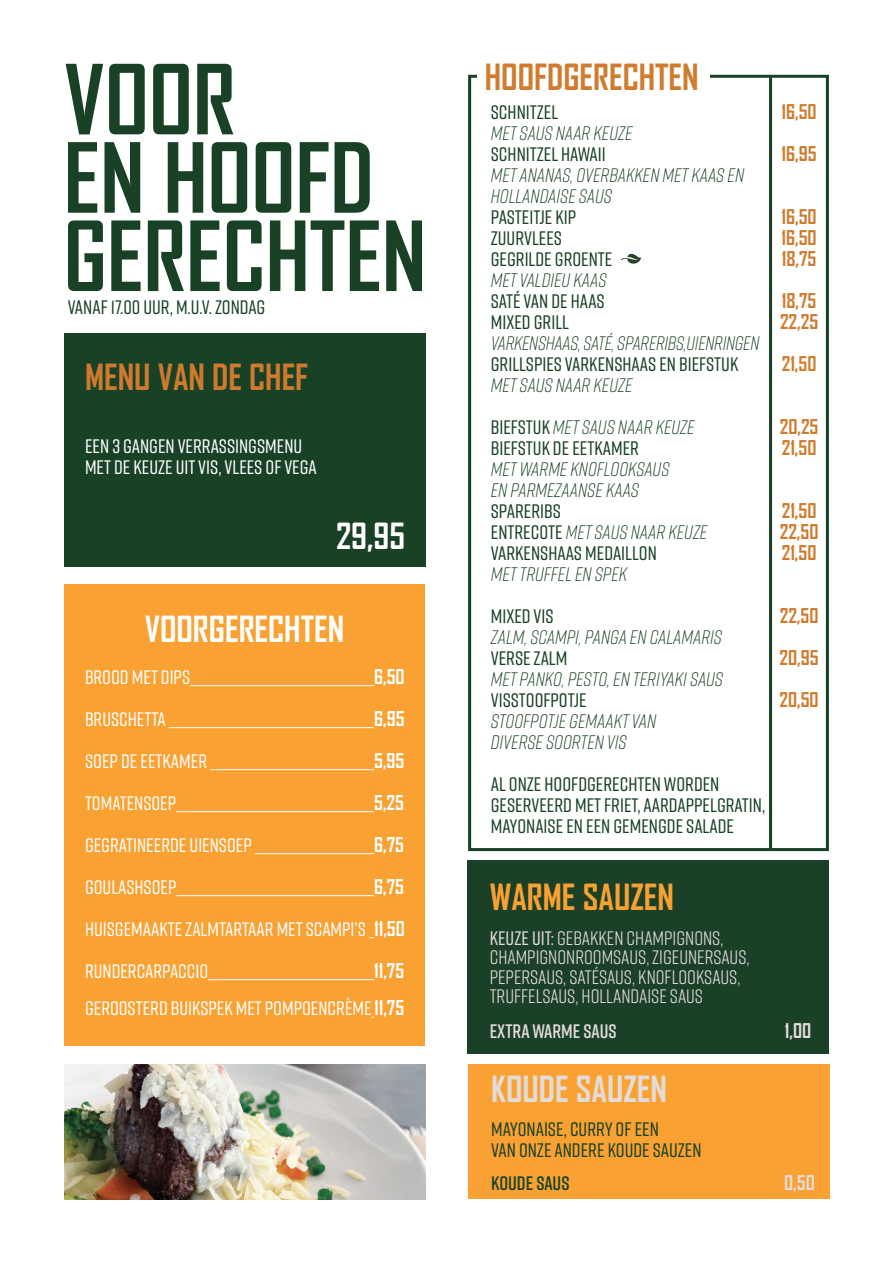
<style>
.page{position:relative;width:893px;height:1263px;background:#fff}
.page>*{position:absolute;margin:0;border:0;box-sizing:border-box;transform-origin:0 0}
.t1{font:700 92.4px "Agency FB";color:#184126}
.t2{font:700 34.5px "Agency FB";color:#fff}
.t3{font:700 34.5px "Agency FB";color:#d07b2d}
.t4{font:700 34.5px "Agency FB";color:#cf7a2e}
.t5{font:700 34.5px "Agency FB";color:#f9a132}
.t6{font:700 34.5px "Agency FB";color:#e2ddda}
.t7{font:500 19.5px "Rift";color:#184126}
.t8{font:italic 300 19.5px/42px "Rift";color:#184126}
.t9{font:500 19.5px "Rift";color:#fff}
.t10{font:19.5px/19.5px "Rift";color:#e2ddda}
.t11{font:700 19.5px "Agency FB";color:#d07b2d}
.t12{font:700 19.5px "Agency FB";color:#fff}
.t13{font:600 19.5px "Rift";color:#e2ddda}
.t14{font:600 19.5px "Rift";color:#184126}
.t15{font:700 19.5px "Agency FB";color:#e2ddda}
.s1{font-family:"Agency FB";font-weight:700}
.s2{color:#d17c2e}
.s3{font-weight:500;font-style:normal}
.s4{font-weight:500}
</style>
<div class="page">
<div style="left:65px;top:585px;width:360px;height:461px;background:#f9a132"></div>
<div style="left:468px;top:75px;width:361px;height:776px;border:3px solid #184126"></div>
<hr style="left:769px;top:77px;width:3px;height:773px;background:#184126">
<div style="left:478px;top:63px;width:232px;height:28px;background:#fff"></div>
<hr style="left:190px;top:685px;width:184px;height:1px;background:#fff">
<hr style="left:169px;top:727px;width:205px;height:1px;background:#fff">
<hr style="left:210px;top:769px;width:164px;height:1px;background:#fff">
<hr style="left:176px;top:811px;width:198px;height:1px;background:#fff">
<hr style="left:255px;top:853px;width:119px;height:1px;background:#fff">
<hr style="left:176px;top:895px;width:198px;height:1px;background:#fff">
<hr style="left:208px;top:979px;width:166px;height:1px;background:#fff">
<div style="left:64px;top:333px;width:361px;height:234px;background:#184126"></div>
<img style="left:65px;top:1064px;width:360px;height:135px">
<div style="left:467px;top:860px;width:362px;height:193px;background:#1b4028"></div>
<div style="left:468px;top:1064px;width:361px;height:135px;background:#f9a132"></div>
<svg style="left:621px;top:254px;width:20px;height:10px"></svg>
<p class="t1" style="left:64px;top:42px;width:173px">VOOR</p>
<p class="t1" style="left:64px;top:121px;width:311px">EN HOOFD</p>
<p class="t1" style="left:64px;top:199px;width:364px">GERECHTEN</p>
<p class="t7" style="left:68px;top:294px;width:199px">VANAF 17.00 UUR, M.U.V. ZONDAG</p>
<p class="t4" style="left:85px;top:355px;width:225px">MENU VAN DE CHEF</p>
<p class="t9" style="left:85px;top:432px;width:219px">EEN 3 GANGEN VERRASSINGSMENU</p>
<p class="t9" style="left:85px;top:453px;width:233px">MET DE KEUZE UIT VIS, VLEES OF VEGA</p>
<p class="t2" style="left:336px;top:514px;width:71px">29,95</p>
<p class="t2" style="left:145px;top:607px;width:201px">VOORGERECHTEN</p>
<p class="t9" style="left:85px;top:663px;width:107px">BROOD MET DIPS</p>
<p class="t12" style="left:374px;top:664px;width:32px">6,50</p>
<p class="t9" style="left:85px;top:705px;width:82px">BRUSCHETTA</p>
<p class="t12" style="left:374px;top:706px;width:32px">6,95</p>
<p class="t9" style="left:85px;top:747px;width:124px">SOEP DE EETKAMER</p>
<p class="t12" style="left:374px;top:748px;width:32px">5,95</p>
<p class="t9" style="left:85px;top:789px;width:93px">TOMATENSOEP</p>
<p class="t12" style="left:374px;top:790px;width:31px">5,25</p>
<p class="t9" style="left:85px;top:831px;width:168px">GEGRATINEERDE UIENSOEP</p>
<p class="t12" style="left:374px;top:832px;width:31px">6,75</p>
<p class="t9" style="left:85px;top:873px;width:93px">GOULASHSOEP</p>
<p class="t12" style="left:374px;top:874px;width:31px">6,75</p>
<p class="t9" style="left:85px;top:915px;width:321px">HUISGEMAAKTE ZALMTARTAAR MET SCAMPI’S <span class="s1">11,50</span></p>
<p class="t9" style="left:85px;top:957px;width:125px">RUNDERCARPACCIO</p>
<p class="t12" style="left:374px;top:958px;width:32px">11,75</p>
<p class="t9" style="left:85px;top:995px;width:321px">GEROOSTERD BUIKSPEK MET POMPOENCRÈME<span class="s1">11,75</span></p>
<p class="t3" style="left:485px;top:55px;width:215px">HOOFDGERECHTEN</p>
<p class="t7" style="left:491px;top:99px;width:69px">SCHNITZEL</p>
<p class="t11" style="left:781px;top:100px;width:37px">16,50</p>
<p class="t8" style="left:491px;top:112px;width:143px">MET SAUS NAAR KEUZE</p>
<p class="t7" style="left:491px;top:141px;width:116px">SCHNITZEL HAWAII</p>
<p class="t11" style="left:782px;top:142px;width:37px">16,95</p>
<p class="t8" style="left:491px;top:154px;width:255px">MET ANANAS, OVERBAKKEN MET KAAS EN</p>
<p class="t8" style="left:491px;top:175px;width:123px">HOLLANDAISE SAUS</p>
<p class="t7" style="left:491px;top:204px;width:87px">PASTEITJE KIP</p>
<p class="t11" style="left:781px;top:205px;width:37px">16,50</p>
<p class="t7" style="left:491px;top:225px;width:73px">ZUURVLEES</p>
<p class="t11" style="left:781px;top:226px;width:37px">16,50</p>
<p class="t7" style="left:491px;top:246px;width:123px">GEGRILDE GROENTE</p>
<p class="t11" style="left:782px;top:247px;width:36px">18,75</p>
<p class="t8" style="left:491px;top:259px;width:117px">MET VALDIEU KAAS</p>
<p class="t7" style="left:491px;top:288px;width:115px">SATÉ VAN DE HAAS</p>
<p class="t11" style="left:782px;top:289px;width:36px">18,75</p>
<p class="t7" style="left:491px;top:309px;width:80px">MIXED GRILL</p>
<p class="t11" style="left:780px;top:310px;width:40px">22,25</p>
<p class="t8" style="left:491px;top:322px;width:270px">VARKENSHAAS, SATÉ, SPARERIBS,UIENRINGEN</p>
<p class="t7" style="left:491px;top:351px;width:249px">GRILLSPIES VARKENSHAAS EN BIEFSTUK</p>
<p class="t11" style="left:782px;top:352px;width:36px">21<span class="s2">,5</span>0</p>
<p class="t8" style="left:491px;top:364px;width:205px">MET SAUS NAAR KEUZE<br><span class="s3">BIEFSTUK</span> MET SAUS NAAR KEUZE</p>
<p class="t11" style="left:780px;top:415px;width:40px">20,25</p>
<p class="t7" style="left:491px;top:435px;width:150px">BIEFSTUK DE EETKAMER</p>
<p class="t11" style="left:782px;top:436px;width:36px">21,50</p>
<p class="t8" style="left:491px;top:448px;width:180px">MET WARME KNOFLOOKSAUS</p>
<p class="t8" style="left:491px;top:469px;width:150px">EN PARMEZAANSE KAAS</p>
<p class="t7" style="left:491px;top:498px;width:72px">SPARERIBS</p>
<p class="t11" style="left:782px;top:499px;width:36px">21,50</p>
<p class="t8" style="left:491px;top:511px;width:218px"><span class="s3">ENTRECOTE</span> MET SAUS NAAR KEUZE</p>
<p class="t11" style="left:780px;top:520px;width:40px">22,50</p>
<p class="t7" style="left:491px;top:540px;width:168px">VARKENSHAAS MEDAILLON</p>
<p class="t11" style="left:782px;top:541px;width:36px">21,50</p>
<p class="t8" style="left:491px;top:553px;width:138px">MET TRUFFEL EN SPEK</p>
<p class="t7" style="left:491px;top:603px;width:64px">MIXED VIS</p>
<p class="t11" style="left:780px;top:604px;width:40px">22,50</p>
<p class="t8" style="left:491px;top:616px;width:233px">ZALM, SCAMPI, PANGA EN CALAMARIS</p>
<p class="t7" style="left:491px;top:645px;width:78px">VERSE ZALM</p>
<p class="t11" style="left:779px;top:646px;width:41px">20,95</p>
<p class="t8" style="left:491px;top:658px;width:234px">MET PANKO, PESTO, EN TERIYAKI SAUS</p>
<p class="t7" style="left:491px;top:687px;width:97px">VISSTOOFPOTJE</p>
<p class="t11" style="left:779px;top:688px;width:41px">20,50</p>
<p class="t8" style="left:491px;top:700px;width:167px">STOOFPOTJE GEMAAKT VAN</p>
<p class="t8" style="left:491px;top:721px;width:137px">DIVERSE SOORTEN VIS</p>
<p class="t7" style="left:491px;top:771px;width:230px">AL ONZE HOOFDGERECHTEN WORDEN</p>
<p class="t7" style="left:491px;top:792px;width:276px">GESERVEERD MET FRIET, AARDAPPELGRATIN,</p>
<p class="t7" style="left:491px;top:813px;width:245px">MAYONAISE EN EEN GEMENGDE SALADE</p>
<p class="t5" style="left:490px;top:876px;width:186px">WARME SAUZEN</p>
<p class="t10" style="left:490px;top:927px;width:261px"><span class="s4">KEUZE UIT:</span> GEBAKKEN CHAMPIGNONS, CHAMPIGNONROOMSAUS, ZIGEUNERSAUS, PEPERSAUS, SATÉSAUS, KNOFLOOKSAUS, TRUFFELSAUS, HOLLANDAISE SAUS</p>
<p class="t13" style="left:490px;top:1017px;width:128px">EXTRA WARME SAUS</p>
<p class="t15" style="left:785px;top:1018px;width:28px">1,00</p>
<p class="t6" style="left:491px;top:1067px;width:177px">KOUDE SAUZEN</p>
<p class="t7" style="left:491px;top:1115px;width:169px">MAYONAISE, CURRY OF EEN</p>
<p class="t7" style="left:491px;top:1136px;width:212px">VAN ONZE ANDERE KOUDE SAUZEN</p>
<p class="t14" style="left:491px;top:1169px;width:80px">KOUDE SAUS</p>
<p class="t15" style="left:784px;top:1170px;width:32px">0,50</p>
</div>
